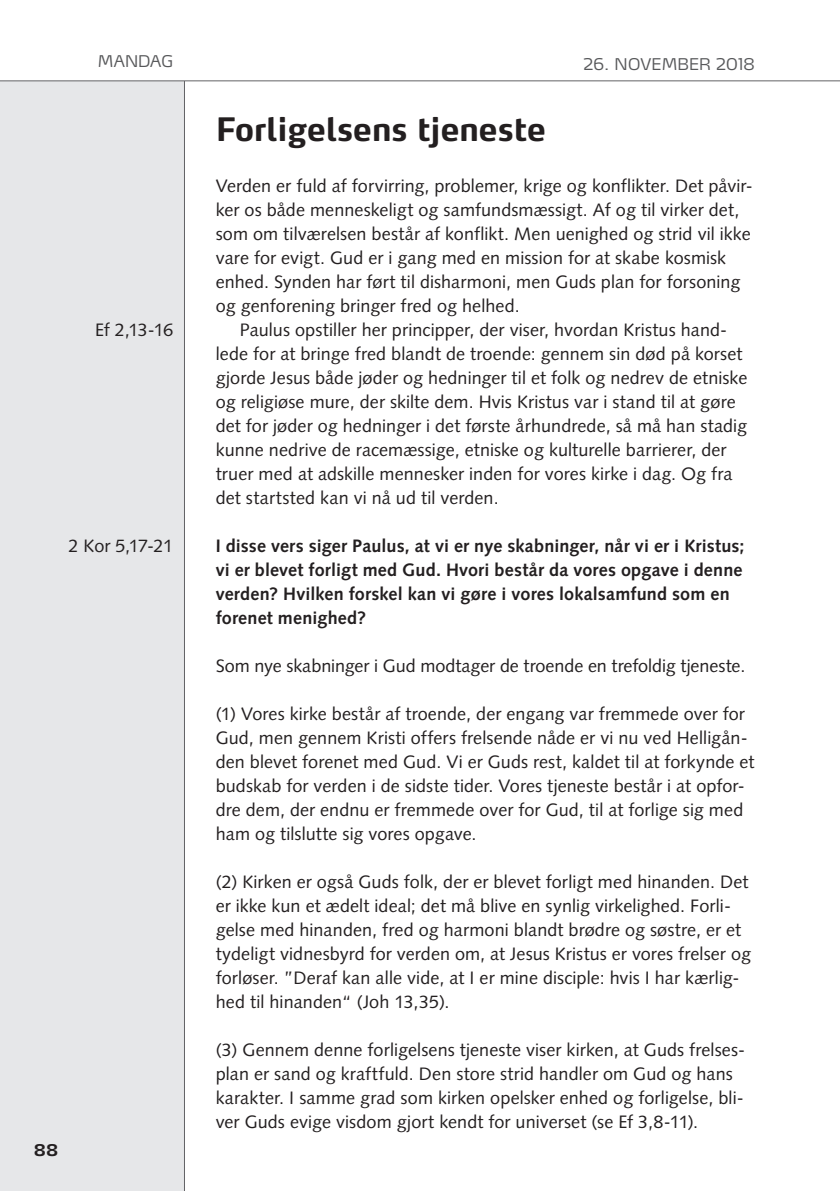
<style>
.page{position:relative;width:840px;height:1191px;background:#fff}
.page>*{position:absolute;margin:0;border:0;box-sizing:border-box;transform-origin:0 0}
.t1{font:700 32px "Max LF";color:#231f20}
.t2{font:18px/24px "Syntax LT Std";letter-spacing:.005em;color:#231f20}
.t3{font:700 18px/24px "Syntax LT Std";letter-spacing:.01em;color:#231f20}
.t4{font:300 16px "Max LF";letter-spacing:.005em;color:#57585a}
.t5{font:700 16px "Max LF";color:#231f20}
</style>
<div class="page">
<div style="left:0;top:0;width:184px;height:1191px;background:#e6e7e9"></div>
<hr style="left:184px;top:0;width:1px;height:1191px;background:#636366">
<div style="left:0;top:0;width:839px;height:81px;background:#fff"></div>
<hr style="left:0;top:80px;width:839px;height:1px;background:#636366">
<p class="t4" style="left:98px;top:55px;width:77px">MANDAG</p>
<p class="t2" style="left:95px;top:319px;width:80px">Ef 2,13-16</p>
<p class="t2" style="left:68px;top:535px;width:106px">2 Kor 5,17-21</p>
<p class="t5" style="left:34px;top:1144px;width:26px">88</p>
<h1 class="t1" style="left:215px;top:116px;width:332px">Forligelsens tjeneste</h1>
<p class="t4" style="left:583px;top:58px;width:173px">26. NOVEMBER 2018</p>
<p class="t2" style="left:215px;top:175px;width:538px">Verden er fuld af forvirring, problemer, krige og konflikter. Det påvir&shy;ker os både menneskeligt og samfundsmæssigt. Af og til virker det, som om tilværelsen består af konflikt. Men uenighed og strid vil ikke vare for evigt. Gud er i gang med en mission for at skabe kosmisk enhed. Synden har ført til disharmoni, men Guds plan for forsoning og genforening bringer fred og helhed.</p>
<p class="t2" style="left:215px;top:319px;width:533px;text-indent:24px">Paulus opstiller her principper, der viser, hvordan Kristus hand&shy;lede for at bringe fred blandt de troende: gennem sin død på korset gjorde Jesus både jøder og hedninger til et folk og nedrev de etniske og religiøse mure, der skilte dem. Hvis Kristus var i stand til at gøre det for jøder og hedninger i det første århundrede, så må han stadig kunne nedrive de racemæssige, etniske og kulturelle barrierer, der truer med at adskille mennesker inden for vores kirke i dag. Og fra det startsted kan vi nå ud til verden.</p>
<p class="t3" style="left:215px;top:535px;width:530px">I disse vers siger Paulus, at vi er nye skabninger, når vi er i Kristus; vi er blevet forligt med Gud. Hvori består da vores opgave i denne verden? Hvilken forskel kan vi gøre i vores lokalsamfund som en forenet menighed?</p>
<p class="t2" style="left:215px;top:655px;width:531px">Som nye skabninger i Gud modtager de troende en trefoldig tjeneste.</p>
<p class="t2" style="left:215px;top:703px;width:540px">(1) Vores kirke består af troende, der engang var fremmede over for Gud, men gennem Kristi offers frelsende nåde er vi nu ved Helligån&shy;den blevet forenet med Gud. Vi er Guds rest, kaldet til at forkynde et budskab for verden i de sidste tider. Vores tjeneste består i at opfor&shy;dre dem, der endnu er fremmede over for Gud, til at forlige sig med ham og tilslutte sig vores opgave.</p>
<p class="t2" style="left:215px;top:871px;width:536px">(2) Kirken er også Guds folk, der er blevet forligt med hinanden. Det er ikke kun et ædelt ideal; det må blive en synlig virkelighed. Forli&shy;gelse med hinanden, fred og harmoni blandt brødre og søstre, er et tydeligt vidnesbyrd for verden om, at Jesus Kristus er vores frelser og forløser. ”Deraf kan alle vide, at I er mine disciple: hvis I har kærlig&shy;hed til hinanden“ (Joh 13,35).</p>
<p class="t2" style="left:215px;top:1039px;width:530px">(3) Gennem denne forligelsens tjeneste viser kirken, at Guds frelses&shy;plan er sand og kraftfuld. Den store strid handler om Gud og hans karakter. I samme grad som kirken opelsker enhed og forligelse, bli&shy;ver Guds evige visdom gjort kendt for universet (se Ef 3,8-11).</p>
</div>
